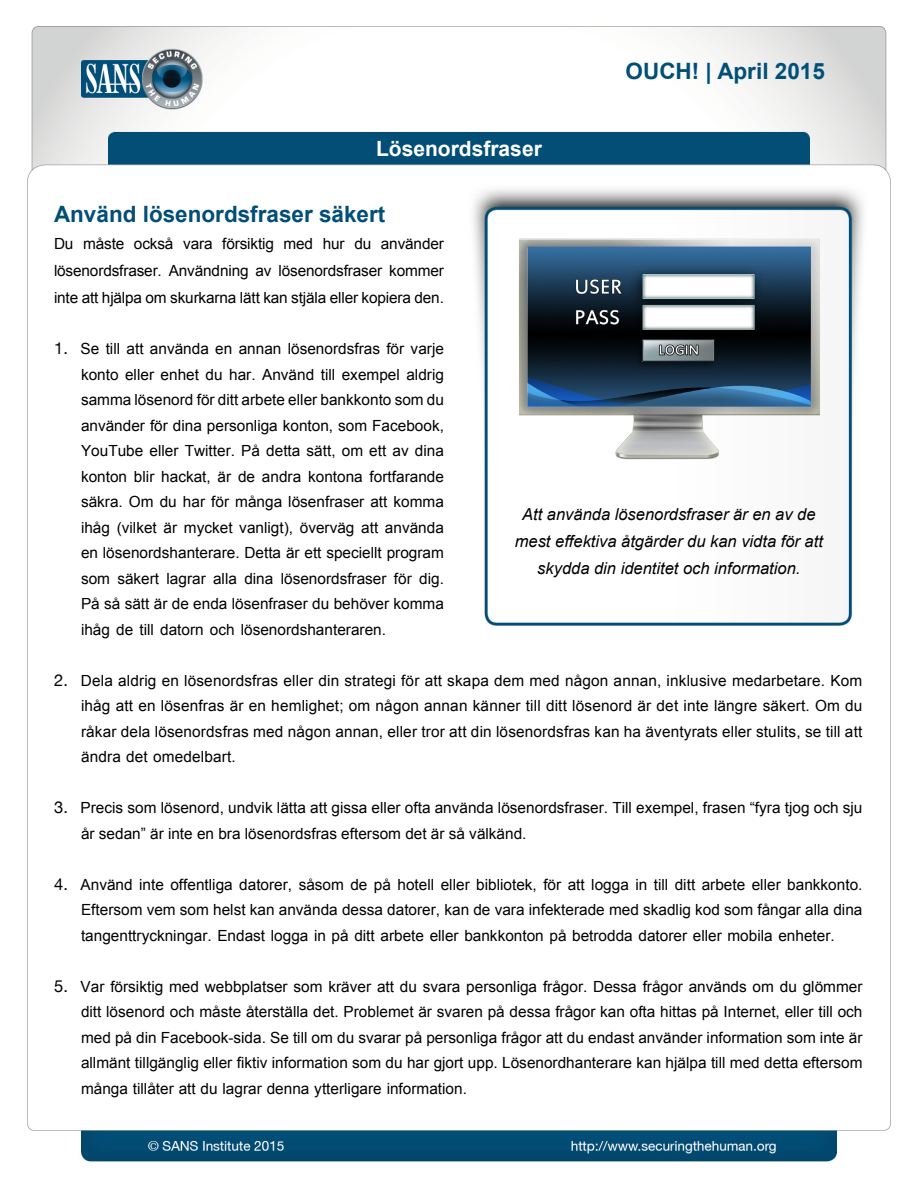
<style>
.page{position:relative;width:918px;height:1188px;background:#fff}
.page>*{position:absolute;margin:0;border:0;box-sizing:border-box;transform-origin:0 0}
.MainText{font:700 22.5px "Arial";color:#024e77}
.t1{font:700 22.5px "Arial";color:#004f77}
.t2{font:700 21px "Arial";color:#fff}
.t3{font:italic 16.5px/27px "Arial";color:#000;text-align:center}
.MainText-2{font:15.3px/25.5px "Arial";color:#000;text-align:justify}
.s1{font-family:"Helvetica Neue";font-size:16.5px}
</style>
<div class="page">
<img style="left:27px;top:26px;width:864px;height:1136px">
<img style="left:506px;top:226px;width:327px;height:245px">
<h2 class="t2" style="left:376px;top:135px;width:167px">Lösenordsfraser</h2>
<h1 class="t1" style="left:626px;top:56px;width:201px">OUCH! | April 2015</h1>
<p class="MainText" style="left:54px;top:200px;width:333px">Använd lösenordsfraser säkert</p>
<p class="MainText-2" style="left:54px;top:231px;width:391px;line-height:27px">Du måste också vara försiktig med hur du använder lösenordsfraser. Användning av lösenordsfraser kommer inte att hjälpa om skurkarna lätt kan stjäla eller kopiera den.</p>
<p class="MainText-2" style="left:81px;top:336px;width:365px;text-indent:-27px"><span class="s1">1.</span> Se till att använda en annan lösenordsfras för varje konto eller enhet du har. Använd till exempel aldrig samma lösenord för ditt arbete eller bankkonto som du använder för dina personliga konton, som Facebook, YouTube eller Twitter. På detta sätt, om ett av dina konton blir hackat, är de andra kontona fortfarande säkra. Om du har för många lösenfraser att komma ihåg (vilket är mycket vanligt), överväg att använda en lösenordshanterare. Detta är ett speciellt program som säkert lagrar alla dina lösenordsfraser för dig.<br>På så sätt är de enda lösenfraser du behöver komma ihåg de till datorn och lösenordshanteraren.</p>
<p class="MainText-2" style="left:81px;top:668px;width:783px;text-indent:-27px"><span class="s1">2.</span> Dela aldrig en lösenordsfras eller din strategi för att skapa dem med någon annan, inklusive medarbetare. Kom ihåg att en lösenfras är en hemlighet; om någon annan känner till ditt lösenord är det inte längre säkert. Om du råkar dela lösenordsfras med någon annan, eller tror att din lösenordsfras kan ha äventyrats eller stulits, se till att ändra det omedelbart.</p>
<p class="MainText-2" style="left:81px;top:795px;width:783px;text-indent:-27px"><span class="s1">3.</span> Precis som lösenord, undvik lätta att gissa eller ofta använda lösenordsfraser. Till exempel, frasen “fyra tjog och sju år sedan” är inte en bra lösenordsfras eftersom det är så välkänd.</p>
<p class="MainText-2" style="left:81px;top:872px;width:783px;text-indent:-27px"><span class="s1">4.</span> Använd inte offentliga datorer, såsom de på hotell eller bibliotek, för att logga in till ditt arbete eller bankkonto.<br>Eftersom vem som helst kan använda dessa datorer, kan de vara infekterade med skadlig kod som fångar alla dina tangenttryckningar. Endast logga in på ditt arbete eller bankkonton på betrodda datorer eller mobila enheter.</p>
<p class="MainText-2" style="left:81px;top:974px;width:783px;text-indent:-27px"><span class="s1">5.</span> Var försiktig med webbplatser som kräver att du svara personliga frågor. Dessa frågor används om du glömmer ditt lösenord och måste återställa det. Problemet är svaren på dessa frågor kan ofta hittas på Internet, eller till och med på din Facebook-sida. Se till om du svarar på personliga frågor att du endast använder information som inte är allmänt tillgänglig eller fiktiv information som du har gjort upp. Lösenordhanterare kan hjälpa till med detta eftersom många tillåter att du lagrar denna ytterligare information.</p>
<p class="t3" style="left:515px;top:500px;width:310px">Att använda lösenordsfraser är en av de mest effektiva åtgärder du kan vidta för att skydda din identitet och information.</p>
</div>
